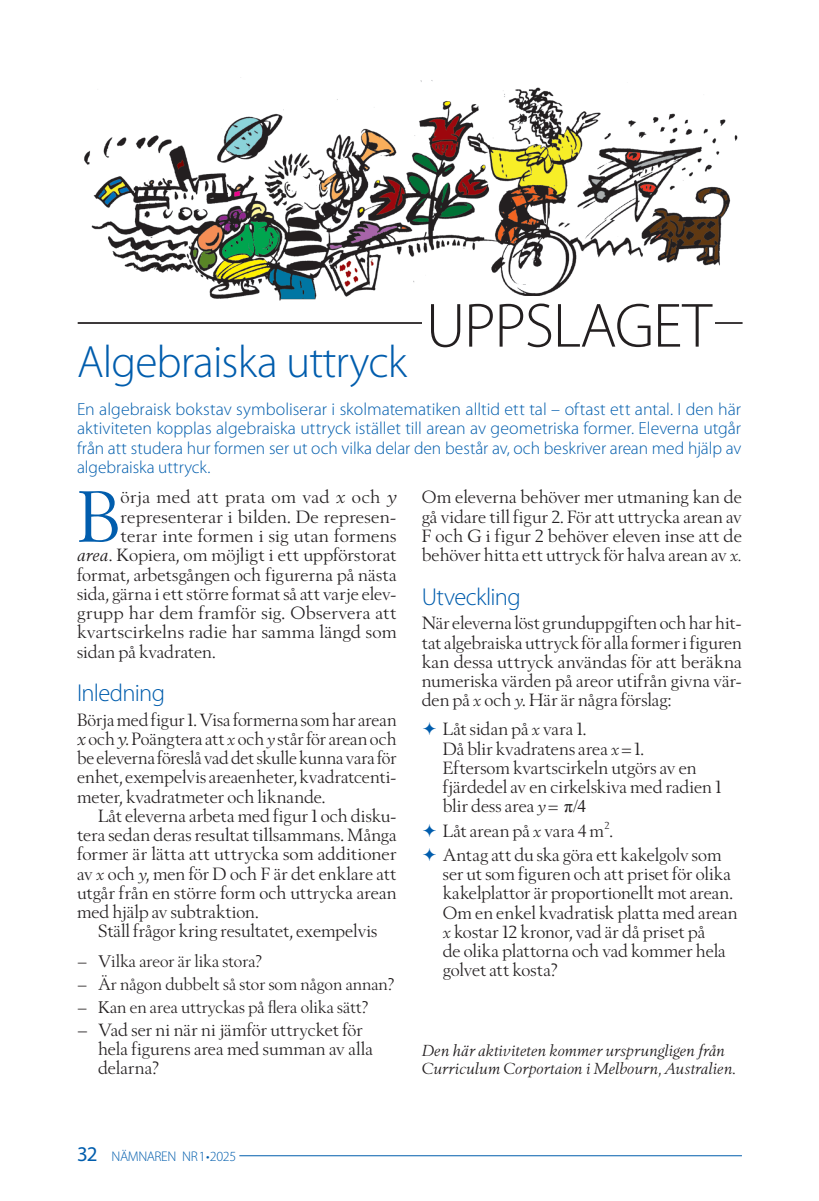
<style>
.page{position:relative;width:819px;height:1201px;background:#fff}
.page>*{position:absolute;margin:0;border:0;box-sizing:border-box;transform-origin:0 0}
.t1{font:71.92px "Berling Nova Display Pro";color:#015dad}
.t2{font:300 63px "Myriad Pro";letter-spacing:-.02em;color:#231f20}
.t3{font:300 45.5px "Myriad Pro";letter-spacing:-.02em;color:#015dad}
.t4{font:300 24.5px "Myriad Pro";letter-spacing:-.03em;color:#015dad}
.t5{font:17.5px/19.2px "Berling Nova Display Pro";letter-spacing:.005em;color:#231f20;text-align:justify}
.t6{font:300 17.5px/19.2px "Myriad Pro";letter-spacing:-.005em;color:#015dad;text-align:justify}
.t7{font:16.62px/22.9px "Berling Nova Display Pro";color:#231f20}
.t8{font:italic 15.75px/17.5px "Berling Nova Display Pro";letter-spacing:.01em;color:#231f20}
.t9{font:300 14px "Myriad Pro";letter-spacing:-.03em;color:#015dad}
.s1{font-style:italic}
.s2{font-style:italic;font-size:15.75px}
.s3{font-family:"Times New Roman"}
.s4{font-weight:400;font-size:21px}
</style>
<div class="page">
<hr style="left:239px;top:1155px;width:502px;height:1px;background:#015dad">
<img style="left:84px;top:77px;width:654px;height:224px">
<hr style="left:78px;top:322px;width:664px;height:2px;background:#231f20">
<div style="left:422px;top:296px;width:293px;height:54px;background:#fff"></div>
<h2 class="t2" style="left:426px;top:291px;width:287px">UPPSLAGET</h2>
<h3 class="t3" style="left:77px;top:336px;width:331px">Algebraiska uttryck</h3>
<p class="t6" style="left:77px;top:400px;width:665px">En algebraisk bokstav symboliserar i skolmatematiken alltid ett tal – oftast ett antal. I den här aktiviteten kopplas algebraiska uttryck istället till arean av geometriska former. Eleverna utgår från att studera hur formen ser ut och vilka delar den består av, och beskriver arean med hjälp av algebraiska uttryck.</p>
<h1 class="t1" style="left:77px;top:473px;width:45px">B</h1>
<p class="t5" style="left:121px;top:487px;width:277px">örja med att prata om vad <span class="s1">x</span> och <span class="s1">y</span></p>
<p class="t5" style="left:421px;top:487px;width:322px">Om eleverna behöver mer utmaning kan de gå vidare till figur 2. För att uttrycka arean av F och G i figur 2 behöver eleven inse att de behöver hitta ett uttryck för halva arean av <span class="s2">x.</span></p>
<h3 class="t4" style="left:421px;top:583px;width:100px">Utveckling</h3>
<p class="t5" style="left:421px;top:613px;width:322px">När eleverna löst grunduppgiften och har hit&shy;tat algebraiska uttryck för alla former i figuren kan dessa uttryck användas för att beräkna numeriska värden på areor utifrån givna vär&shy;den på <span class="s2">x</span> och <span class="s2">y</span>. Här är några förslag:</p>
<p class="t5" style="left:442px;top:719px;width:280px;text-align:left">Låt sidan på <span class="s2">x</span> vara 1.<br>Då blir kvadratens area <span class="s2">x</span>=1.<br>Eftersom kvartscirkeln utgörs av en fjärdedel av en cirkelskiva med radien 1 blir dess area <span class="s2">y</span>= <span class="s3">π/4</span></p>
<p class="t5" style="left:442px;top:818px;width:280px;line-height:24.2px">Låt arean på <span class="s2">x</span> vara 4 m<sup>2</sup>.<br>Antag att du ska göra ett kakelgolv som</p>
<p class="t5" style="left:442px;top:864px;width:296px;text-align:left">ser ut som figuren och att priset för olika kakelplattor är proportionellt mot arean.<br>Om en enkel kvadratisk platta med arean <span class="s2">x</span> kostar 12 kronor, vad är då priset på<br>de olika plattorna och vad kommer hela golvet att kosta?</p>
<p class="t5" style="left:121px;top:507px;width:277px">representerar i bilden. De represen-</p>
<p class="t5" style="left:121px;top:526px;width:277px">terar inte formen i sig utan formens</p>
<p class="t5" style="left:77px;top:545px;width:321px"><span class="s1">area</span>. Kopiera, om möjligt i ett uppförstorat</p>
<p class="t5" style="left:77px;top:564px;width:321px">format, arbetsgången och figurerna på nästa</p>
<p class="t5" style="left:77px;top:584px;width:321px">sida, gärna i ett större format så att varje elev-</p>
<p class="t5" style="left:77px;top:603px;width:321px">grupp har dem framför sig. Observera att</p>
<p class="t5" style="left:77px;top:622px;width:321px">kvartscirkelns radie har samma längd som</p>
<p class="t5" style="left:77px;top:641px;width:140px">sidan på kvadraten.</p>
<h3 class="t4" style="left:77px;top:679px;width:90px">Inledning</h3>
<p class="t5" style="left:77px;top:709px;width:321px">Börja med figur 1. Visa formerna som har arean <span class="s1">x</span> och <span class="s1">y</span>. Poängtera att <span class="s2">x</span> och <span class="s2">y</span> står för arean och be eleverna föreslå vad det skulle kunna vara för enhet, exempelvis areaenheter, kvadratcenti&shy;meter, kvadratmeter och liknande.</p>
<p class="t5" style="left:77px;top:806px;width:321px;text-indent:21px">Låt eleverna arbeta med figur 1 och disku&shy;tera sedan deras resultat tillsammans. Många former är lätta att uttrycka som additioner av <span class="s2">x</span> och <span class="s2">y</span>, men för D och F är det enklare att utgår från en större form och uttrycka arean med hjälp av subtraktion.</p>
<p class="t5" style="left:98px;top:921px;width:281px">Ställ frågor kring resultatet, exempelvis</p>
<p class="t7" style="left:77px;top:949px;width:319px">− Vilka areor är lika stora?<br>− Är någon dubbelt så stor som någon annan? − Kan en area uttryckas på flera olika sätt?</p>
<p class="t5" style="left:98px;top:1019px;width:276px;text-align:left;text-indent:-21px">− Vad ser ni när ni jämför uttrycket för hela figurens area med summan av alla delarna?</p>
<p class="t8" style="left:421px;top:1042px;width:315px">Den här aktiviteten kommer ursprungligen från<br>Curriculum Corportaion i Melbourn, Australien.</p>
<p class="t9" style="left:77px;top:1148px;width:161px"><span class="s4">32</span> NÄMNAREN NR1•2025</p>
</div>
